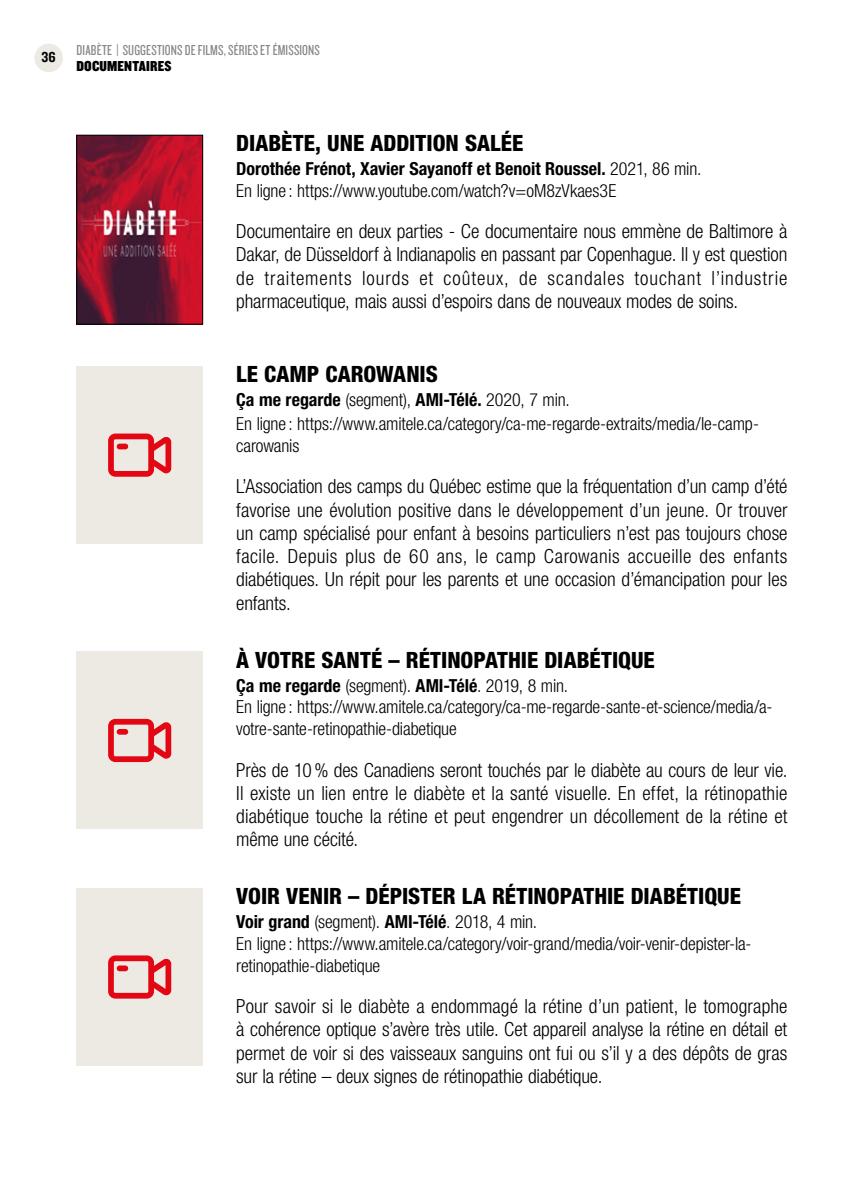
<style>
.page{position:relative;width:864px;height:1188px;background:#fff}
.page>*{position:absolute;margin:0;border:0;box-sizing:border-box;transform-origin:0 0}
.t1{font:800 condensed 22.5px "Helvetica Neue LT Std";color:#000}
.t2{font:300 condensed 19.5px/23.2px "Helvetica Neue LT Std";letter-spacing:-.005em;color:#000;text-align:justify}
.t3{font:300 condensed 18px/21.8px "Helvetica Neue LT Std";letter-spacing:-.01em;color:#000}
.t4{font:15px "Knockout 28 Junior Feathrwt";letter-spacing:.01em;color:#878787}
.t5{font:15px "Knockout 70 Full Welterwt";letter-spacing:.01em;color:#000}
.t6{font:15px "Knockout HTF50 Welterweight";color:#000}
.s1{font-weight:700}
</style>
<div class="page">
<div style="left:34px;top:44px;width:29px;height:28px;background:#edeae4;border-radius:50%"></div>
<img style="left:78px;top:137px;width:123px;height:185px">
<div style="left:76px;top:135px;width:127px;height:189px;border:1px solid #000"></div>
<div style="left:76px;top:366px;width:127px;height:178px;background:#edeae4"></div>
<svg style="left:108px;top:434px;width:63px;height:43px"></svg>
<div style="left:76px;top:652px;width:127px;height:177px;background:#edeae4"></div>
<svg style="left:108px;top:719px;width:63px;height:43px"></svg>
<div style="left:76px;top:888px;width:127px;height:178px;background:#edeae4"></div>
<svg style="left:108px;top:955px;width:63px;height:44px"></svg>
<p class="t6" style="left:42px;top:50px;width:16px">36</p>
<p class="t4" style="left:77px;top:41px;width:245px">DIABÈTE | SUGGESTIONS DE FILMS, SÉRIES ET ÉMISSIONS</p>
<p class="t5" style="left:77px;top:56px;width:97px">DOCUMENTAIRES</p>
<p class="t1" style="left:236px;top:129px;width:289px">DIABÈTE, UNE ADDITION SALÉE</p>
<p class="t3" style="left:236px;top:158px;width:467px"><span class="s1">Dorothée Frénot, Xavier Sayanoff et Benoit Roussel.</span> 2021, 86 min.<br>En ligne : https://www.youtube.com/watch?v=oM8zVkaes3E</p>
<p class="t2" style="left:236px;top:219px;width:553px">Documentaire en deux parties - Ce documentaire nous emmène de Baltimore à Dakar, de Düsseldorf à Indianapolis en passant par Copenhague. Il y est question de traitements lourds et coûteux, de scandales touchant l’industrie pharmaceutique, mais aussi d’espoirs dans de nouveaux modes de soins.</p>
<p class="t1" style="left:236px;top:361px;width:203px">LE CAMP CAROWANIS</p>
<p class="t3" style="left:236px;top:388px;width:524px;line-height:24px"><span class="s1">Ça me regarde</span> (segment), <span class="s1">AMI-Télé.</span> 2020, 7 min.<br>En ligne : https://www.amitele.ca/category/ca-me-regarde-extraits/media/le-camp-</p>
<p class="t3" style="left:236px;top:435px;width:65px">carowanis</p>
<p class="t2" style="left:236px;top:475px;width:553px">L’Association des camps du Québec estime que la fréquentation d’un camp d’été favorise une évolution positive dans le développement d’un jeune. Or trouver un camp spécialisé pour enfant à besoins particuliers n’est pas toujours chose facile. Depuis plus de 60 ans, le camp Carowanis accueille des enfants diabétiques. Un répit pour les parents et une occasion d’émancipation pour les enfants.</p>
<p class="t1" style="left:236px;top:646px;width:420px">À VOTRE SANTÉ – RÉTINOPATHIE DIABÉTIQUE</p>
<p class="t3" style="left:236px;top:674px;width:538px"><span class="s1">Ça me regarde</span> (segment). <span class="s1">AMI-Télé</span>. 2019, 8 min.<br>En ligne : https://www.amitele.ca/category/ca-me-regarde-sante-et-science/media/a&shy;votre-sante-retinopathie-diabetique</p>
<p class="t2" style="left:236px;top:758px;width:553px">Près de 10% des Canadiens seront touchés par le diabète au cours de leur vie.<br>Il existe un lien entre le diabète et la santé visuelle. En effet, la rétinopathie diabétique touche la rétine et peut engendrer un décollement de la rétine et même une cécité.</p>
<p class="t1" style="left:236px;top:882px;width:506px">VOIR VENIR – DÉPISTER LA RÉTINOPATHIE DIABÉTIQUE</p>
<p class="t3" style="left:236px;top:911px;width:517px"><span class="s1">Voir grand</span> (segment). <span class="s1">AMI-Télé</span>. 2018, 4 min.<br>En ligne : https://www.amitele.ca/category/voir-grand/media/voir-venir-depister-la&shy;retinopathie-diabetique</p>
<p class="t2" style="left:236px;top:994px;width:553px">Pour savoir si le diabète a endommagé la rétine d’un patient, le tomographe à cohérence optique s’avère très utile. Cet appareil analyse la rétine en détail et permet de voir si des vaisseaux sanguins ont fui ou s’il y a des dépôts de gras sur la rétine – deux signes de rétinopathie diabétique.</p>
</div>
